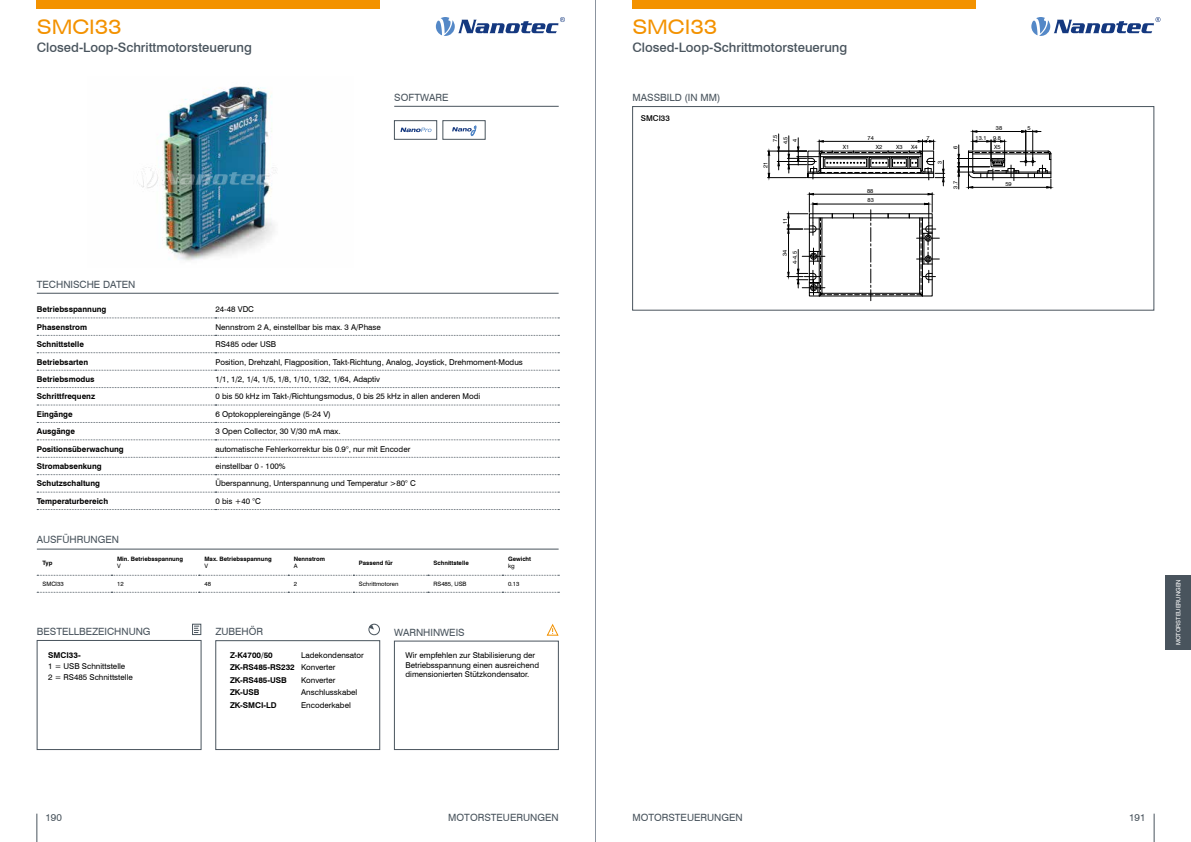
<style>
.page{position:relative;width:1191px;height:842px;background:#fff}
.page>*{position:absolute;margin:0;border:0;box-sizing:border-box;transform-origin:0 0}
.t1{font:expanded 20px "Swiss 721 BT";color:#f39200}
.t2{font:500 13px "Swiss 721 BT";color:#49545d}
.t3{font:10px "Swiss 721 BT";color:#49545d}
.t4{font:8px/9.6px "Swiss 721 BT";color:#000}
.t5{font:700 8px/12.4px "Swiss 721 BT";color:#000}
.t6{font:500 8px "Swiss 721 BT";color:#000}
.t7{font:700 6px "Swiss 721 BT";color:#000}
.t8{font:6px "Swiss 721 BT";color:#000}
.t9{font:6px "Swiss 721 BT";color:#fff}
.t10{font:5.7px/9.9px "Swiss 721 BT";color:#000;text-align:right}
.s1{font-weight:400}
</style>
<div class="page">
<svg style="left:1153px;top:814px;width:1px;height:28px"></svg>
<svg style="left:37px;top:814px;width:1px;height:28px"></svg>
<div style="left:37px;top:0;width:343px;height:9px;background:#f39200"></div>
<svg style="left:436px;top:17px;width:129px;height:19px"></svg>
<div style="left:632px;top:0;width:343px;height:9px;background:#f39200"></div>
<svg style="left:1031px;top:17px;width:129px;height:19px"></svg>
<div style="left:1165px;top:575px;width:26px;height:75px;background:#49545d"></div>
<svg style="left:400px;top:128px;width:31px;height:4px"></svg>
<div style="left:394px;top:120px;width:43px;height:20px;border:1px solid #49545d"></div>
<svg style="left:452px;top:126px;width:24px;height:10px"></svg>
<div style="left:442px;top:120px;width:43px;height:20px;border:1px solid #49545d"></div>
<hr style="left:394px;top:106px;width:165px;height:1px;background:#49545d">
<img style="left:161px;top:86px;width:113px;height:175px">
<svg style="left:37px;top:335px;width:522px;height:1px"></svg>
<svg style="left:37px;top:370px;width:522px;height:1px"></svg>
<svg style="left:37px;top:405px;width:522px;height:1px"></svg>
<svg style="left:37px;top:440px;width:522px;height:1px"></svg>
<svg style="left:37px;top:474px;width:522px;height:1px"></svg>
<svg style="left:37px;top:509px;width:522px;height:1px"></svg>
<svg style="left:37px;top:318px;width:522px;height:1px"></svg>
<svg style="left:37px;top:352px;width:522px;height:1px"></svg>
<svg style="left:37px;top:387px;width:522px;height:1px"></svg>
<svg style="left:37px;top:422px;width:522px;height:1px"></svg>
<svg style="left:37px;top:457px;width:522px;height:1px"></svg>
<svg style="left:37px;top:492px;width:522px;height:1px"></svg>
<hr style="left:37px;top:293px;width:521px;height:1px;background:#49545d">
<div style="left:394px;top:641px;width:164px;height:109px;border:1px solid #49545d"></div>
<svg style="left:546px;top:623px;width:13px;height:13px"></svg>
<div style="left:215px;top:640px;width:165px;height:110px;border:1px solid #49545d"></div>
<div style="left:368px;top:624px;width:12px;height:11px;border:1px solid #49545d;border-radius:50%"></div>
<svg style="left:369px;top:625px;width:5px;height:5px"></svg>
<div style="left:37px;top:640px;width:164px;height:110px;border:1px solid #49545d"></div>
<div style="left:192px;top:624px;width:9px;height:11px;border:1px solid #49545d"></div>
<svg style="left:194px;top:626px;width:5px;height:7px"></svg>
<svg style="left:37px;top:575px;width:522px;height:1px"></svg>
<svg style="left:37px;top:592px;width:522px;height:1px"></svg>
<hr style="left:37px;top:549px;width:521px;height:1px;background:#49545d">
<hr style="left:767px;top:177px;width:39px;height:1px;background:#000">
<hr style="left:767px;top:151px;width:39px;height:1px;background:#000">
<svg style="left:767px;top:151px;width:3px;height:27px"></svg>
<svg style="left:787px;top:193px;width:152px;height:108px"></svg>
<svg style="left:957px;top:130px;width:94px;height:59px"></svg>
<svg style="left:777px;top:134px;width:167px;height:52px"></svg>
<div style="left:632px;top:106px;width:522px;height:204px;border:1px solid #49545d"></div>
<img style="left:139px;top:163px;width:138px;height:35px">
<hr style="left:595px;top:0;width:1px;height:842px;background:#8b949f">
<h1 class="t1" style="left:37px;top:15px;width:86px">SMCI33</h1>
<h2 class="t2" style="left:37px;top:40px;width:216px">Closed-Loop-Schrittmotorsteuerung</h2>
<p class="t3" style="left:394px;top:92px;width:56px">SOFTWARE</p>
<p class="t3" style="left:37px;top:279px;width:100px">TECHNISCHE DATEN</p>
<p class="t5" style="left:37px;top:303px;width:71px">Betriebsspannung</p>
<p class="t4" style="left:215px;top:305px;width:40px">24-48 VDC</p>
<p class="t5" style="left:37px;top:321px;width:52px">Phasenstrom</p>
<p class="t4" style="left:215px;top:322px;width:167px">Nennstrom 2 A, einstellbar bis max. 3 A/Phase</p>
<p class="t5" style="left:37px;top:338px;width:49px">Schnittstelle</p>
<p class="t4" style="left:215px;top:339px;width:62px">RS485 oder USB</p>
<p class="t5" style="left:37px;top:355px;width:53px">Betriebsarten</p>
<p class="t4" style="left:215px;top:357px;width:309px">Position, Drehzahl, Flagposition, Takt-Richtung, Analog, Joystick, Drehmoment-Modus</p>
<p class="t5" style="left:37px;top:373px;width:59px">Betriebsmodus</p>
<p class="t4" style="left:215px;top:374px;width:166px">1/1, 1/2, 1/4, 1/5, 1/8, 1/10, 1/32, 1/64, Adaptiv</p>
<p class="t5" style="left:37px;top:390px;width:60px">Schrittfrequenz</p>
<p class="t4" style="left:215px;top:392px;width:266px">0 bis 50 kHz im Takt-/Richtungsmodus, 0 bis 25 kHz in allen anderen Modi</p>
<p class="t5" style="left:37px;top:408px;width:37px">Eingänge</p>
<p class="t4" style="left:215px;top:409px;width:117px">6 Optokopplereingänge (5-24 V)</p>
<p class="t5" style="left:37px;top:425px;width:40px">Ausgänge</p>
<p class="t4" style="left:215px;top:426px;width:127px">3 Open Collector, 30 V/30 mA max.</p>
<p class="t5" style="left:37px;top:442px;width:88px">Positionsüberwachung</p>
<p class="t4" style="left:215px;top:444px;width:196px">automatische Fehlerkorrektur bis 0.9°, nur mit Encoder</p>
<p class="t5" style="left:37px;top:460px;width:66px">Stromabsenkung</p>
<p class="t4" style="left:215px;top:461px;width:72px">einstellbar 0 - 100%</p>
<p class="t5" style="left:37px;top:477px;width:65px">Schutzschaltung</p>
<p class="t4" style="left:215px;top:479px;width:202px">Überspannung, Unterspannung und Temperatur &gt;80° C</p>
<p class="t5" style="left:37px;top:495px;width:73px">Temperaturbereich</p>
<p class="t4" style="left:215px;top:496px;width:47px">0 bis +40 °C</p>
<p class="t3" style="left:37px;top:534px;width:84px">AUSFÜHRUNGEN</p>
<p class="t7" style="left:43px;top:559px;width:11px">Typ</p>
<p class="t7" style="left:117px;top:555px;width:68px">Min. Betriebsspannung</p>
<p class="t8" style="left:117px;top:562px;width:5px">V</p>
<p class="t7" style="left:204px;top:555px;width:69px">Max. Betriebsspannung</p>
<p class="t8" style="left:204px;top:562px;width:5px">V</p>
<p class="t7" style="left:294px;top:555px;width:33px">Nennstrom</p>
<p class="t8" style="left:294px;top:562px;width:5px">A</p>
<p class="t7" style="left:359px;top:559px;width:35px">Passend für</p>
<p class="t7" style="left:433px;top:559px;width:37px">Schnittstelle</p>
<p class="t7" style="left:508px;top:555px;width:25px">Gewicht</p>
<p class="t8" style="left:508px;top:562px;width:8px">kg</p>
<p class="t8" style="left:43px;top:580px;width:23px">SMCI33</p>
<p class="t8" style="left:117px;top:580px;width:8px">12</p>
<p class="t8" style="left:204px;top:580px;width:8px">48</p>
<p class="t8" style="left:294px;top:580px;width:5px">2</p>
<p class="t8" style="left:359px;top:580px;width:41px">Schrittmotoren</p>
<p class="t8" style="left:433px;top:580px;width:35px">RS485, USB</p>
<p class="t8" style="left:508px;top:580px;width:13px">0.13</p>
<p class="t3" style="left:37px;top:625px;width:115px">BESTELLBEZEICHNUNG</p>
<p class="t5" style="left:48px;top:648px;width:34px">SMCI33-</p>
<p class="t4" style="left:48px;top:660px;width:86px;line-height:11px">1 = USB Schnittstelle<br>2 = RS485 Schnittstelle</p>
<p class="t3" style="left:215px;top:626px;width:49px">ZUBEHÖR</p>
<p class="t5" style="left:230px;top:649px;width:44px">Z-K4700/50</p>
<p class="t5" style="left:230px;top:649px;width:135px;text-indent:71px"><span class="s1">Ladekondensator<br></span>ZK-RS485-RS232 <span class="s1">Konverter<br></span>ZK-RS485-USB</p>
<p class="t4" style="left:301px;top:675px;width:36px">Konverter</p>
<p class="t5" style="left:230px;top:686px;width:31px">ZK-USB</p>
<p class="t4" style="left:301px;top:687px;width:58px">Anschlusskabel</p>
<p class="t5" style="left:230px;top:699px;width:48px">ZK-SMCI-LD</p>
<p class="t4" style="left:301px;top:700px;width:51px">Encoderkabel</p>
<p class="t3" style="left:394px;top:626px;width:72px">WARNHINWEIS</p>
<p class="t4" style="left:405px;top:650px;width:135px">Wir empfehlen zur Stabilisierung der<br>Betriebsspannung einen ausreichend dimensionierten Stützkondensator.</p>
<h1 class="t1" style="left:632px;top:15px;width:86px">SMCI33</h1>
<h2 class="t2" style="left:632px;top:40px;width:216px">Closed-Loop-Schrittmotorsteuerung</h2>
<p class="t3" style="left:632px;top:92px;width:89px">MASSBILD (IN MM)</p>
<p class="t6" style="left:641px;top:113px;width:30px">SMCI33</p>
<p class="t10" style="left:996px;top:123px;width:8px">38</p>
<p class="t10" style="left:1027px;top:123px;width:5px">5</p>
<p class="t10" style="left:770px;top:142px;width:9px;rotate:-90deg">7.5</p>
<p class="t10" style="left:780px;top:144px;width:9px;rotate:-90deg">4.5</p>
<p class="t10" style="left:789px;top:142px;width:5px;rotate:-90deg">4</p>
<p class="t10" style="left:760px;top:168px;width:8px;rotate:-90deg">21</p>
<p class="t10" style="left:867px;top:133px;width:8px">74</p>
<p class="t10" style="left:926px;top:133px;width:5px">7</p>
<p class="t10" style="left:975px;top:133px;width:27px">13.1 9.8</p>
<p class="t10" style="left:842px;top:142px;width:8px">X1</p>
<p class="t10" style="left:875px;top:142px;width:8px">X2</p>
<p class="t10" style="left:896px;top:142px;width:8px">X3</p>
<p class="t10" style="left:911px;top:142px;width:8px">X4</p>
<p class="t10" style="left:994px;top:142px;width:8px">X5</p>
<p class="t10" style="left:950px;top:149px;width:5px;rotate:-90deg">6</p>
<p class="t10" style="left:950px;top:189px;width:9px;rotate:-90deg">3.7</p>
<p class="t10" style="left:935px;top:164px;width:5px;rotate:-90deg">3</p>
<p class="t10" style="left:1005px;top:179px;width:8px">59</p>
<p class="t10" style="left:867px;top:186px;width:8px">88</p>
<p class="t10" style="left:867px;top:195px;width:8px">83</p>
<p class="t10" style="left:780px;top:224px;width:8px;rotate:-90deg">11</p>
<p class="t10" style="left:780px;top:264px;width:15px;rotate:-90deg">34<br>4-4.5</p>
<p class="t9" style="left:1174px;top:645px;width:68px;rotate:-90deg">MOTORSTEUERUNGEN</p>
<p class="t3" style="left:448px;top:811px;width:112px">MOTORSTEUERUNGEN</p>
<p class="t3" style="left:632px;top:812px;width:112px">MOTORSTEUERUNGEN</p>
<p class="t3" style="left:45px;top:811px;width:18px">190</p>
<p class="t3" style="left:1129px;top:811px;width:18px">191</p>
</div>
